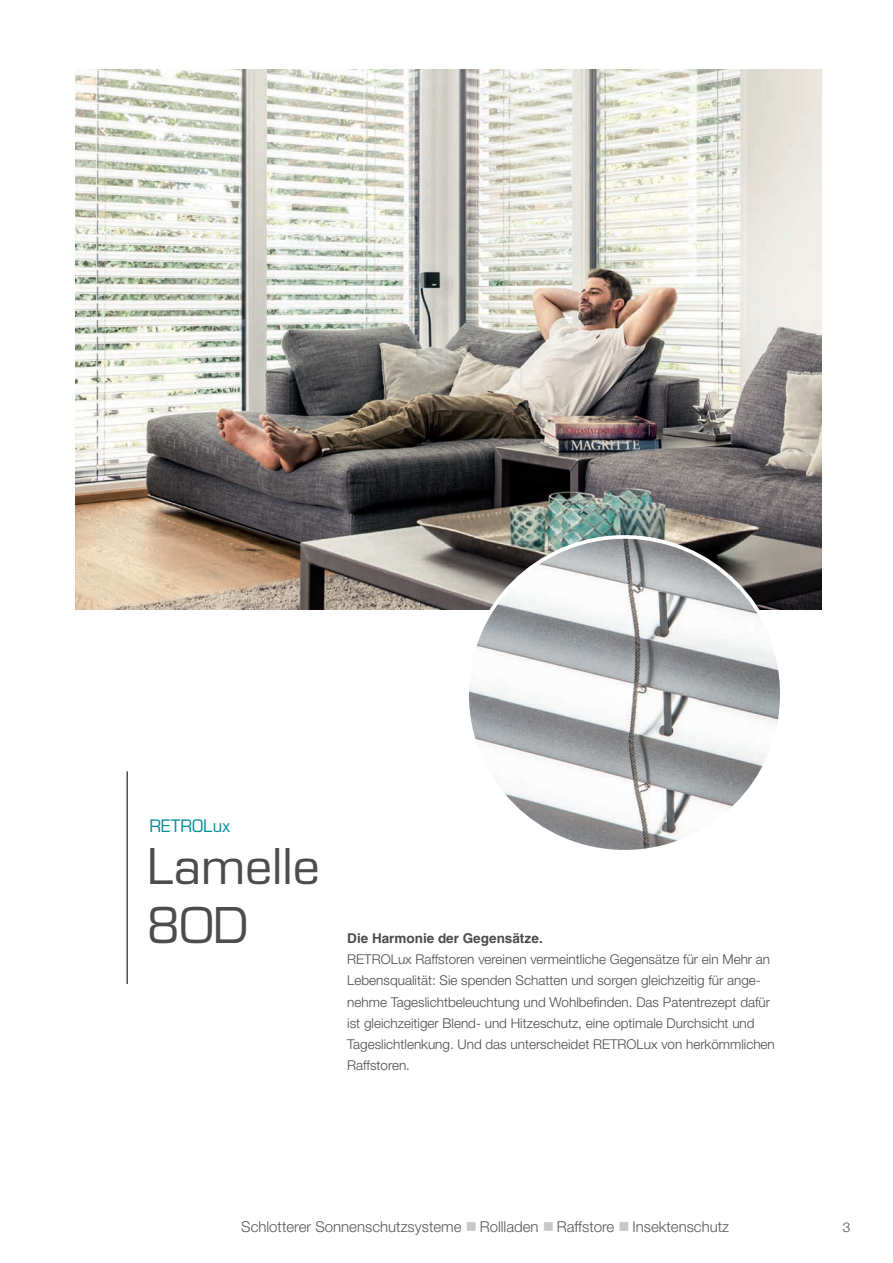
<style>
.page{position:relative;width:893px;height:1263px;background:#fff}
.page>*{position:absolute;margin:0;border:0;box-sizing:border-box;transform-origin:0 0}
.t1{font:48px/59.4px "Eurostile LT Std";color:#4b4c4d}
.t2{font:16.65px "Eurostile LT Std";color:#008c9b}
.t3{font:300 15px "Helvetica Neue LT Std";color:#57585a}
.t4{font:300 13.5px/21px "Helvetica Neue LT Std";color:#4b4c4d}
.t5{font:700 13.5px "Helvetica LT";color:#4b4c4d}
.s1{color:#c7c8ca}
</style>
<div class="page">
<img style="left:75px;top:69px;width:747px;height:540px">
<img style="left:467px;top:537px;width:315px;height:315px;border-radius:157px">
<hr style="left:126px;top:771px;width:2px;height:213px;background:#4b4c4d">
<p class="t2" style="left:149px;top:816px;width:82px">RETROLux</p>
<h1 class="t1" style="left:147px;top:837px;width:175px">Lamelle<br>80D</h1>
<p class="t5" style="left:347px;top:930px;width:197px">Die Harmonie der Gegensätze.</p>
<p class="t4" style="left:347px;top:949px;width:429px">RETROLux Raffstoren vereinen vermeintliche Gegensätze für ein Mehr an Lebensqualität: Sie spenden Schatten und sorgen gleichzeitig für ange&shy;nehme Tageslichtbeleuchtung und Wohlbefinden. Das Patentrezept dafür ist gleichzeitiger Blend- und Hitzeschutz, eine optimale Durchsicht und Tageslichtlenkung. Und das unterscheidet RETROLux von herkömmlichen Raffstoren.</p>
<p class="t3" style="left:241px;top:1217px;width:489px">Schlotterer Sonnenschutzsysteme <span class="s1">■</span> Rollladen <span class="s1">■</span> Raffstore <span class="s1">■</span> Insektenschutz</p>
<p class="t4" style="left:843px;top:1217px;width:9px">3</p>
</div>
